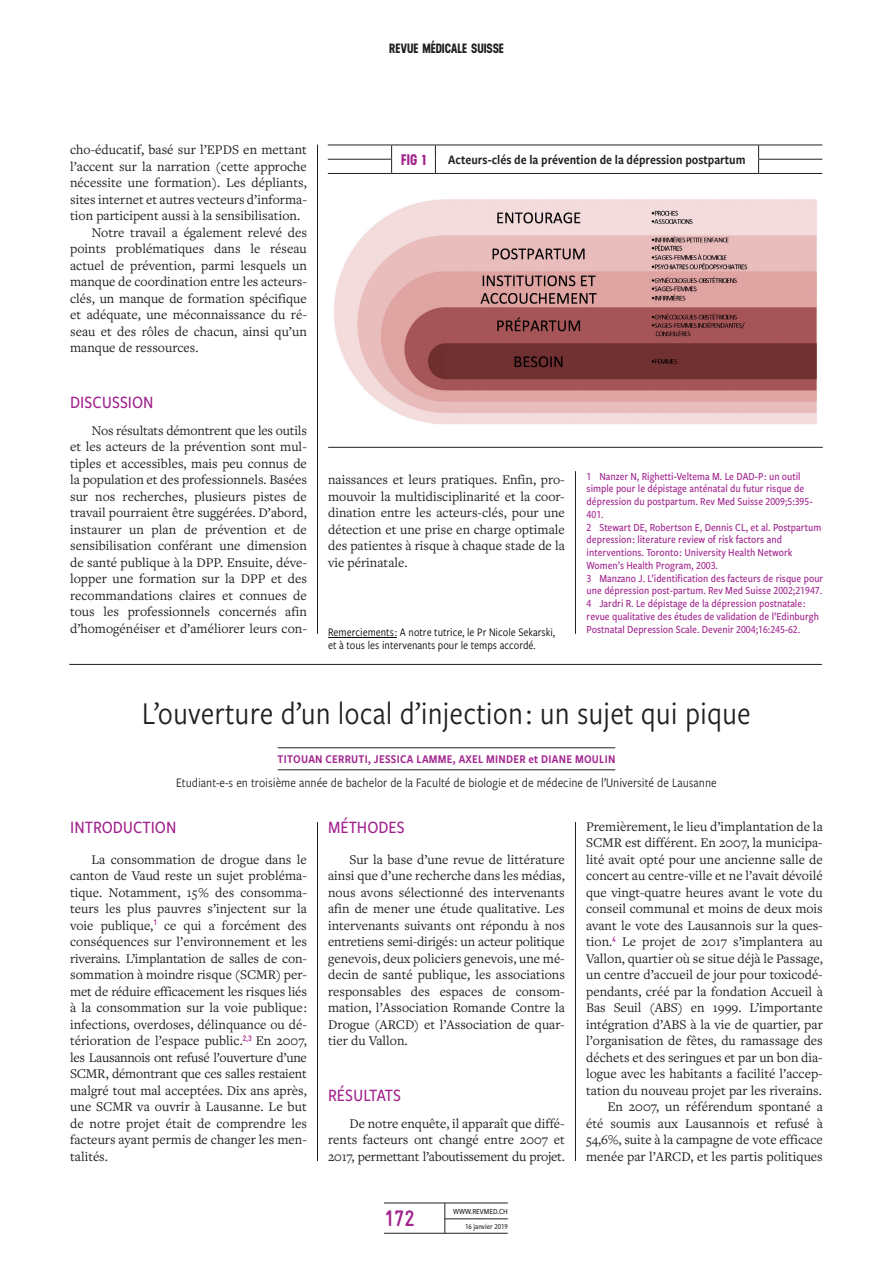
<style>
.page{position:relative;width:893px;height:1263px;background:#fff}
.page>*{position:absolute;margin:0;border:0;box-sizing:border-box;transform-origin:0 0}
._2P_Sous_titre_artic{font:33px "Freight Sans Cnd Pro";color:#231f20}
.t1{font:700 22.5px "Gravur Condensed Pro";color:#a2238e}
._2P_T1{font:500 18px "Freight Sans Cnd Pro";color:#a2238e}
._2P_FIG_X_TAB_X{font:700 15.3px "Neusa";color:#a2238e}
._2P_Texte_courant{font:13.8px/16.5px "Freight Text Pro";color:#231f20;text-align:justify}
._2P_Rev_med_suisse_r{font:13.5px "Freight Sans Cnd Pro";color:#231f20}
._2P_FIG_TAB_Titre{font:13.5px "Freight Sans Cnd Pro Semi";color:#231f20}
.t2{font:700 13.5px "Neusa";letter-spacing:-.005em;color:#231f20}
._2P_Auteurs{font:12.3px "Freight Sans Cnd Pro Semi";letter-spacing:.02em;color:#a2238e}
._1P_Remerciements_Co{font:12px/13.5px "Freight Sans Cnd Pro";color:#000}
._2P_Bibliographie_te{font:500 11.25px/12.8px "Freight Sans Cnd Pro";color:#a2238e}
.t3{font:500 8.1px "Freight Sans Cnd Pro";color:#231f20}
.t4{font:500 7.8px "Freight Sans Cnd Pro";color:#231f20}
</style>
<div class="page">
<hr style="left:384px;top:1233px;width:124px;height:1px;background:#231f20">
<hr style="left:384px;top:1202px;width:124px;height:1px;background:#231f20">
<hr style="left:445px;top:1218px;width:63px;height:1px;background:#231f20">
<hr style="left:444px;top:1203px;width:1px;height:30px;background:#231f20">
<hr style="left:317px;top:145px;width:1px;height:489px;background:#231f20">
<hr style="left:317px;top:822px;width:1px;height:339px;background:#231f20">
<hr style="left:575px;top:471px;width:1px;height:163px;background:#231f20">
<hr style="left:575px;top:822px;width:1px;height:339px;background:#231f20">
<hr style="left:328px;top:637px;width:69px;height:1px;background:#000">
<hr style="left:328px;top:173px;width:64px;height:1px;background:#231f20">
<hr style="left:392px;top:173px;width:43px;height:1px;background:#231f20">
<hr style="left:435px;top:173px;width:324px;height:1px;background:#231f20">
<hr style="left:759px;top:173px;width:63px;height:1px;background:#231f20">
<svg style="left:328px;top:146px;width:494px;height:27px"></svg>
<hr style="left:328px;top:145px;width:64px;height:1px;background:#231f20">
<hr style="left:392px;top:145px;width:43px;height:1px;background:#231f20">
<hr style="left:435px;top:145px;width:324px;height:1px;background:#231f20">
<hr style="left:759px;top:145px;width:63px;height:1px;background:#231f20">
<hr style="left:328px;top:447px;width:495px;height:1px;background:#231f20">
<img style="left:334px;top:199px;width:483px;height:225px">
<hr style="left:278px;top:747px;width:337px;height:1px;background:#231f20">
<hr style="left:278px;top:769px;width:337px;height:1px;background:#231f20">
<hr style="left:69px;top:664px;width:753px;height:1px;background:#231f20">
<p class="t2" style="left:389px;top:38px;width:116px">REVUE MÉDICALE SUISSE</p>
<p class="_2P_Texte_courant" style="left:70px;top:141px;width:238px">cho-éducatif, basé sur l’EPDS en mettant l’accent sur la narration (cette approche nécessite une formation). Les dépliants, sites internet et autres vecteurs d’informa&shy;tion participent aussi à la sensibilisation.</p>
<p class="_2P_Texte_courant" style="left:70px;top:224px;width:238px;text-indent:21px">Notre travail a également relevé des points problématiques dans le réseau actuel de prévention, parmi lesquels un manque de coordination entre les acteurs&shy;clés, un manque de formation spécifique et adéquate, une méconnaissance du ré&shy;seau et des rôles de chacun, ainsi qu’un manque de ressources.</p>
<p class="_2P_T1" style="left:70px;top:390px;width:85px">DISCUSSION</p>
<p class="_2P_Texte_courant" style="left:70px;top:422px;width:238px;text-indent:21px">Nos résultats démontrent que les outils et les acteurs de la prévention sont mul&shy;tiples et accessibles, mais peu connus de la population et des professionnels. Basées sur nos recherches, plusieurs pistes de travail pourraient être suggérées. D’abord, instaurer un plan de prévention et de sensibilisation conférant une dimension de santé publique à la DPP. Ensuite, déve&shy;lopper une formation sur la DPP et des recommandations claires et connues de tous les professionnels concernés afin d’homogénéiser et d’améliorer leurs con-</p>
<p class="_2P_FIG_X_TAB_X" style="left:401px;top:149px;width:26px">FIG 1</p>
<p class="_2P_FIG_TAB_Titre" style="left:448px;top:151px;width:299px">Acteurs-clés de la prévention de la dépression postpartum</p>
<p class="_2P_Texte_courant" style="left:328px;top:471px;width:238px">naissances et leurs pratiques. Enfin, pro&shy;mouvoir la multidisciplinarité et la coor&shy;dination entre les acteurs-clés, pour une détection et une prise en charge optimale des patientes à risque à chaque stade de la vie périnatale.</p>
<p class="_1P_Remerciements_Co" style="left:328px;top:625px;width:228px">Remerciements : A notre tutrice, le Pr Nicole Sekarski, et à tous les intervenants pour le temps accordé.</p>
<p class="_2P_Bibliographie_te" style="left:587px;top:469px;width:227px">1 Nanzer N, Righetti-Veltema M. Le DAD-P : un outil simple pour le dépistage anténatal du futur risque de dépression du postpartum. Rev Med Suisse 2009;5:395- 401.</p>
<p class="_2P_Bibliographie_te" style="left:587px;top:520px;width:236px">2 Stewart DE, Robertson E, Dennis CL, et al. Postpartum depression : literature review of risk factors and interventions. Toronto : University Health Network Women’s Health Program, 2003.</p>
<p class="_2P_Bibliographie_te" style="left:587px;top:571px;width:238px">3 Manzano J. L’identification des facteurs de risque pour une dépression post-partum. Rev Med Suisse 2002;21947.</p>
<p class="_2P_Bibliographie_te" style="left:587px;top:597px;width:234px">4 Jardri R. Le dépistage de la dépression postnatale : revue qualitative des études de validation de l’Edinburgh<br>Postnatal Depression Scale. Devenir 2004;16:245-62.</p>
<p class="_2P_Sous_titre_artic" style="left:142px;top:691px;width:610px">L’ouverture d’un local d’injection : un sujet qui pique</p>
<p class="_2P_Auteurs" style="left:278px;top:751px;width:339px">TITOUAN CERRUTI, JESSICA LAMME, AXEL MINDER et DIANE MOULIN</p>
<p class="_2P_Rev_med_suisse_r" style="left:176px;top:773px;width:542px">Etudiant-e-s en troisième année de bachelor de la Faculté de biologie et de médecine de l’Université de Lausanne</p>
<p class="_2P_T1" style="left:70px;top:815px;width:108px">INTRODUCTION</p>
<p class="_2P_Texte_courant" style="left:70px;top:851px;width:238px;text-indent:21px">La consommation de drogue dans le canton de Vaud reste un sujet probléma&shy;tique. Notamment, 15 % des consomma&shy;teurs les plus pauvres s’injectent sur la voie publique,<sup>1</sup> ce qui a forcément des conséquences sur l’environnement et les riverains. L’implantation de salles de con&shy;sommation à moindre risque (SCMR) per&shy;met de réduire efficacement les risques liés à la consommation sur la voie publique : infections, overdoses, délinquance ou dé&shy;térioration de l’espace public.<sup>2,3</sup> En 2007, les Lausannois ont refusé l’ouverture d’une SCMR, démontrant que ces salles restaient malgré tout mal acceptées. Dix ans après, une SCMR va ouvrir à Lausanne. Le but de notre projet était de comprendre les facteurs ayant permis de changer les men&shy;talités.</p>
<p class="_2P_T1" style="left:328px;top:815px;width:78px">MÉTHODES</p>
<p class="_2P_Texte_courant" style="left:328px;top:851px;width:238px;text-indent:21px">Sur la base d’une revue de littérature ainsi que d’une recherche dans les médias, nous avons sélectionné des intervenants afin de mener une étude qualitative. Les intervenants suivants ont répondu à nos entretiens semi-dirigés : un acteur politique genevois, deux policiers genevois, une mé&shy;decin de santé publique, les associations responsables des espaces de consom&shy;mation, l’Association Romande Contre la Drogue (ARCD) et l’Association de quar&shy;tier du Vallon.</p>
<p class="_2P_T1" style="left:328px;top:1083px;width:74px">RÉSULTATS</p>
<p class="_2P_Texte_courant" style="left:328px;top:1115px;width:238px;text-indent:21px">De notre enquête, il apparaît que diffé&shy;rents facteurs ont changé entre 2007 et 2017, permettant l’aboutissement du projet.</p>
<h2 class="t1" style="left:384px;top:1206px;width:32px">172</h2>
<p class="t3" style="left:453px;top:1205px;width:56px">WWW.REVMED.CH</p>
<p class="t4" style="left:465px;top:1221px;width:44px">16 janvier 2019</p>
<p class="_2P_Texte_courant" style="left:586px;top:818px;width:238px">Premièrement, le lieu d’implantation de la SCMR est différent. En 2007, la municipa&shy;lité avait opté pour une ancienne salle de concert au centre-ville et ne l’avait dévoilé que vingt-quatre heures avant le vote du conseil communal et moins de deux mois avant le vote des Lausannois sur la ques&shy;tion.<sup>4</sup> Le projet de 2017 s’implantera au Vallon, quartier où se situe déjà le Passage, un centre d’accueil de jour pour toxicodé&shy;pendants, créé par la fondation Accueil à Bas Seuil (ABS) en 1999. L’importante intégration d’ABS à la vie de quartier, par l’organisation de fêtes, du ramassage des déchets et des seringues et par un bon dia&shy;logue avec les habitants a facilité l’accep&shy;tation du nouveau projet par les riverains.</p>
<p class="_2P_Texte_courant" style="left:586px;top:1098px;width:238px;text-indent:21px">En 2007, un référendum spontané a été soumis aux Lausannois et refusé à 54,6%, suite à la campagne de vote efficace menée par l’ARCD, et les partis politiques</p>
</div>
